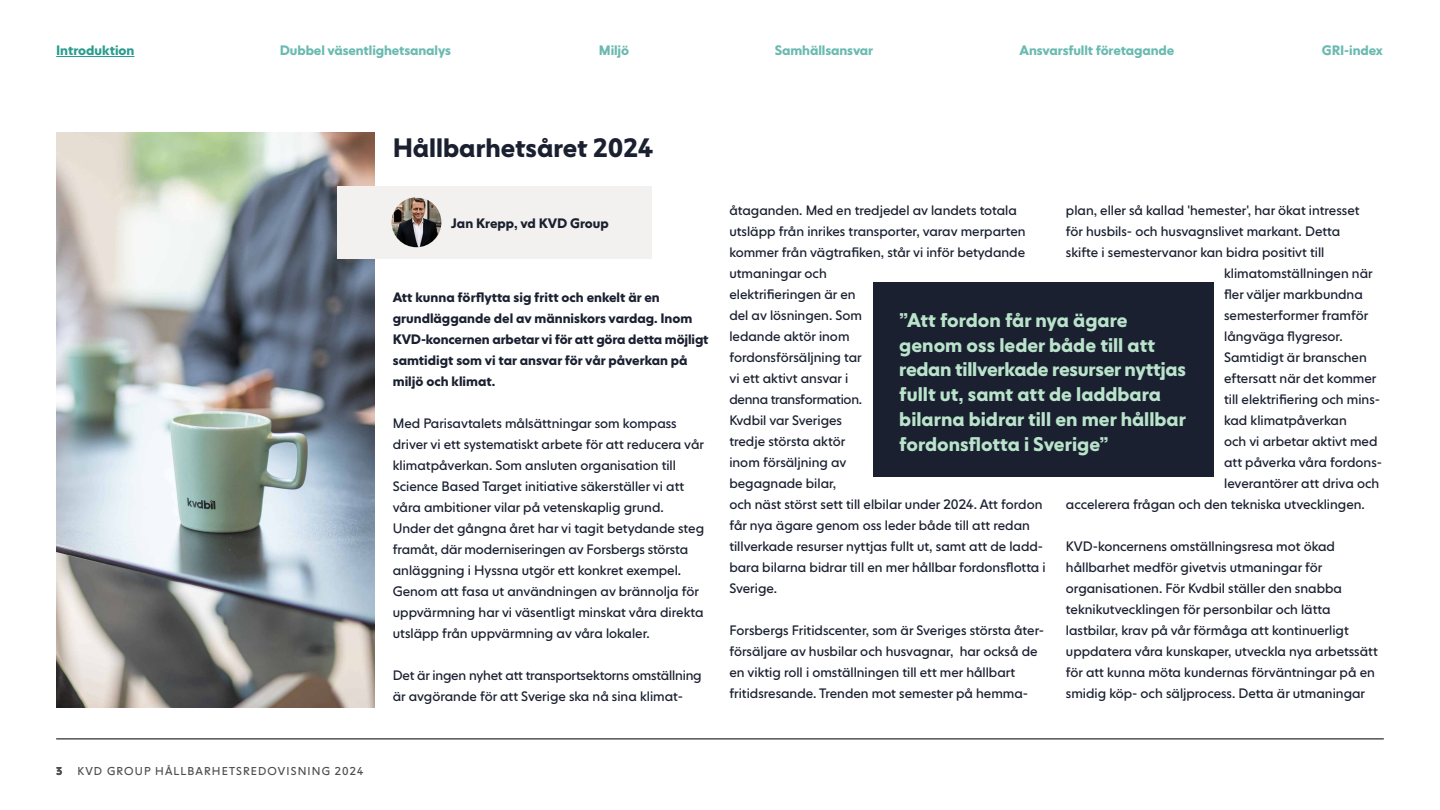
<style>
.page{position:relative;width:1440px;height:810px;background:#fff}
.page>*{position:absolute;margin:0;border:0;box-sizing:border-box;transform-origin:0 0}
.t1{font:700 26.25px "NEXT Book";color:#1a2030}
.t2{font:700 19.5px/24.8px "NEXT Book";color:#b9e3ca}
.t3{font:13.5px/21px "NEXT Book";color:#1a2030}
.t4{font:700 13.5px/21px "NEXT Book";color:#1a2030}
.t5{font:700 13.5px "NEXT Book";letter-spacing:-.01em;color:#6abab1}
.t6{font:700 13.5px "NEXT Book";color:#299d8f}
.t7{font:11.25px "NEXT Book";letter-spacing:.1em;color:#4d4d4d}
.t8{font:700 11.25px "NEXT Book";color:#4d4d4d}
</style>
<div class="page">
<img style="left:56px;top:132px;width:318px;height:576px">
<hr style="left:56px;top:739px;width:1328px;height:1px;background:#4d4d4d">
<div style="left:337px;top:186px;width:315px;height:73px;background:#f3f1ef"></div>
<img style="left:392px;top:197px;width:49px;height:50px;border-radius:25px">
<div style="left:873px;top:282px;width:341px;height:195px;background:#1a2030"></div>
<hr style="left:56px;top:56px;width:78px;height:1px;background:#299d8f">
<p class="t6" style="left:56px;top:42px;width:80px">Introduktion</p>
<p class="t5" style="left:280px;top:42px;width:173px">Dubbel väsentlighetsanalys</p>
<p class="t5" style="left:599px;top:42px;width:32px">Miljö</p>
<p class="t5" style="left:775px;top:42px;width:100px">Samhällsansvar</p>
<p class="t5" style="left:1020px;top:42px;width:156px">Ansvarsfullt företagande</p>
<p class="t5" style="left:1322px;top:42px;width:62px">GRI-index</p>
<p class="t8" style="left:56px;top:764px;width:8px">3</p>
<p class="t7" style="left:78px;top:764px;width:287px">KVD GROUP HÅLLBARHETSREDOVISNING 2024</p>
<h1 class="t1" style="left:393px;top:132px;width:262px">Hållbarhetsåret 2024</h1>
<p class="t4" style="left:451px;top:213px;width:159px">Jan Krepp, vd KVD Group</p>
<p class="t4" style="left:393px;top:287px;width:317px">Att kunna förflytta sig fritt och enkelt är en grundläggande del av människors vardag. Inom KVD-koncernen arbetar vi för att göra detta möjligt samtidigt som vi tar ansvar för vår påverkan på miljö och klimat.</p>
<p class="t3" style="left:393px;top:413px;width:313px">Med Parisavtalets målsättningar som kompass driver vi ett systematiskt arbete för att reducera vår klimatpåverkan. Som ansluten organisation till Science Based Target initiative säkerställer vi att våra ambitioner vilar på vetenskaplig grund.<br>Under det gångna året har vi tagit betydande steg framåt, där moderniseringen av Forsbergs största anläggning i Hyssna utgör ett konkret exempel.<br>Genom att fasa ut användningen av brännolja för uppvärmning har vi väsentligt minskat våra direkta utsläpp från uppvärmning av våra lokaler.</p>
<p class="t3" style="left:393px;top:665px;width:310px">Det är ingen nyhet att transportsektorns omställning är avgörande för att Sverige ska nå sina klimat-</p>
<p class="t3" style="left:1066px;top:200px;width:295px">plan, eller så kallad 'hemester', har ökat intresset</p>
<p class="t3" style="left:1066px;top:221px;width:276px">för husbils- och husvagnslivet markant. Detta</p>
<p class="t3" style="left:1066px;top:242px;width:260px">skifte i semestervanor kan bidra positivt till</p>
<p class="t3" style="left:1224px;top:263px;width:150px">klimatomställningen när</p>
<p class="t3" style="left:1224px;top:284px;width:140px">fler väljer markbundna</p>
<p class="t3" style="left:1224px;top:305px;width:146px">semesterformer framför</p>
<p class="t3" style="left:1224px;top:326px;width:120px">långväga flygresor.</p>
<p class="t3" style="left:1224px;top:347px;width:144px">Samtidigt är branschen</p>
<p class="t3" style="left:1224px;top:368px;width:154px">eftersatt när det kommer</p>
<p class="t3" style="left:1224px;top:389px;width:158px">till elektrifiering och mins-</p>
<p class="t3" style="left:1224px;top:410px;width:124px">kad klimatpåverkan</p>
<p class="t3" style="left:1224px;top:431px;width:155px">och vi arbetar aktivt med</p>
<p class="t3" style="left:1224px;top:452px;width:159px">att påverka våra fordons-</p>
<p class="t3" style="left:1224px;top:473px;width:157px">leverantörer att driva och</p>
<p class="t3" style="left:1066px;top:494px;width:300px">accelerera frågan och den tekniska utvecklingen.</p>
<p class="t3" style="left:1066px;top:536px;width:313px">KVD-koncernens omställningsresa mot ökad hållbarhet medför givetvis utmaningar för organisationen. För Kvdbil ställer den snabba teknikutvecklingen för personbilar och lätta lastbilar, krav på vår förmåga att kontinuerligt uppdatera våra kunskaper, utveckla nya arbetssätt för att kunna möta kundernas förväntningar på en smidig köp- och säljprocess. Detta är utmaningar</p>
<p class="t3" style="left:729px;top:200px;width:318px">åtaganden. Med en tredjedel av landets totala utsläpp från inrikes transporter, varav merparten kommer från vägtrafiken, står vi inför betydande utmaningar och<br>elektrifieringen är en<br>del av lösningen. Som<br>ledande aktör inom<br>fordonsförsäljning tar<br>vi ett aktivt ansvar i<br>denna transformation.<br>Kvdbil var Sveriges<br>tredje största aktör<br>inom försäljning av<br>begagnade bilar,<br>och näst störst sett till elbilar under 2024. Att fordon får nya ägare genom oss leder både till att redan tillverkade resurser nyttjas fullt ut, samt att de ladd&shy;bara bilarna bidrar till en mer hållbar fordonsflotta i<br>Sverige.</p>
<p class="t3" style="left:729px;top:620px;width:316px">Forsbergs Fritidscenter, som är Sveriges största åter&shy;försäljare av husbilar och husvagnar, har också de en viktig roll i omställningen till ett mer hållbart fritidsresande. Trenden mot semester på hemma-</p>
<h2 class="t2" style="left:899px;top:308px;width:288px">”Att fordon får nya ägare genom oss leder både till att redan tillverkade resurser nyttjas fullt ut, samt att de laddbara bilarna bidrar till en mer hållbar fordonsflotta i Sverige”</h2>
</div>
